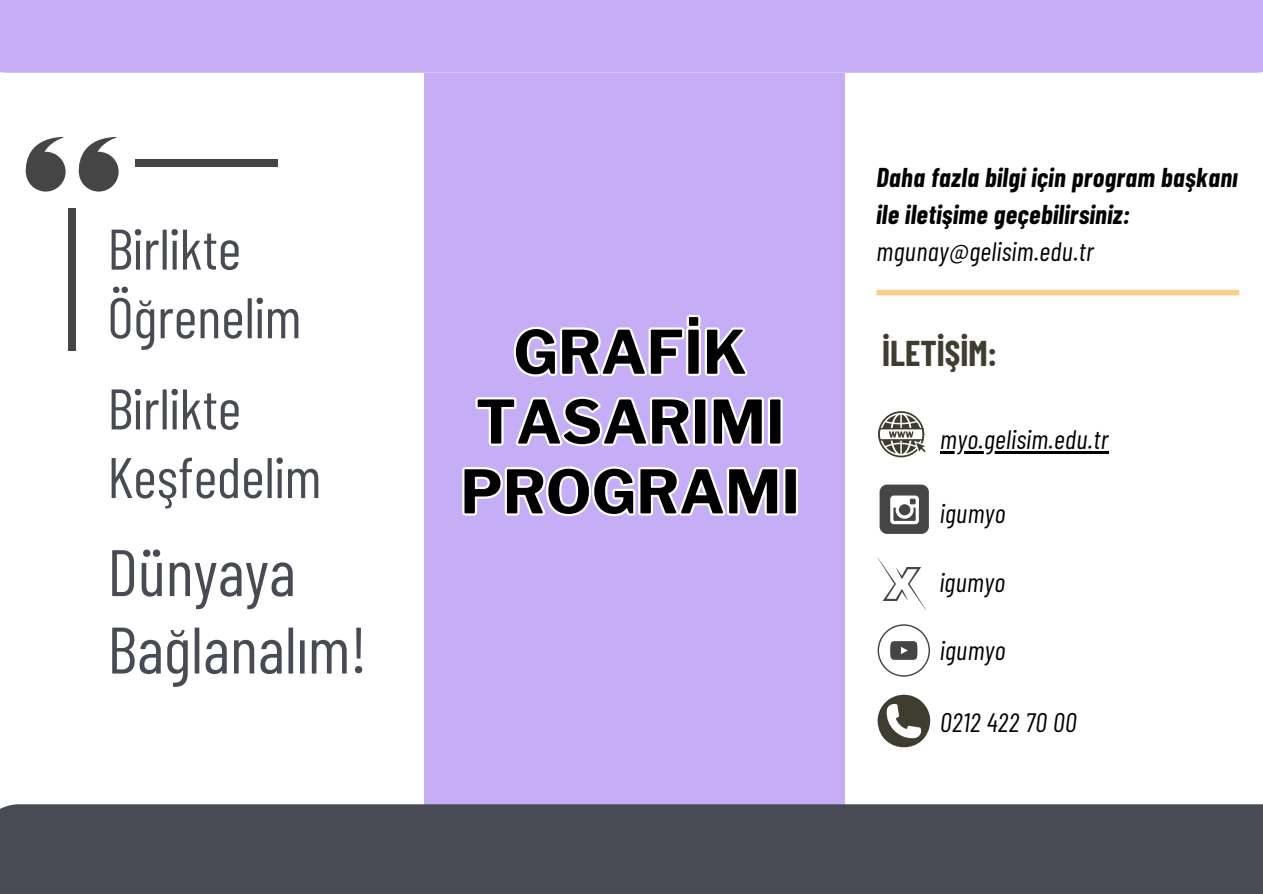
<style>
.page{position:relative;width:1263px;height:894px;background:#fff}
.page>*{position:absolute;margin:0;border:0;box-sizing:border-box;transform-origin:0 0}
.t1{font:65.55px/77.4px "Barlow Condensed";color:#484b53}
.t2{font:700 59.4px/69.8px "Libre Franklin";color:#000;text-align:center}
.t3{font:57.15px/68.6px "Barlow Condensed";color:#484b53}
.t4{font:700 34.95px "Barlow Condensed";color:#3e3d2f}
.t5{font:italic 26.55px "Barlow Condensed";letter-spacing:.02em;color:#000}
.t6{font:italic 700 26.55px/37.2px "Barlow Condensed";letter-spacing:.02em;color:#000}
</style>
<div class="page">
<div style="left:424px;top:73px;width:420px;height:743px;background:#c6aef6"></div>
<div style="left:0;top:804px;width:1263px;height:89px;background:#484b53"></div>
<div style="left:876px;top:290px;width:363px;height:5px;background:#fbcd8a"></div>
<svg style="left:878px;top:411px;width:47px;height:46px"></svg>
<div style="left:880px;top:484px;width:49px;height:49px;background:#454545;border-radius:7px"></div>
<svg style="left:890px;top:495px;width:29px;height:29px"></svg>
<svg style="left:878px;top:694px;width:52px;height:54px"></svg>
<svg style="left:513px;top:314px;width:232px;height:50px"></svg>
<svg style="left:462px;top:364px;width:336px;height:153px"></svg>
<svg style="left:25px;top:136px;width:94px;height:55px"></svg>
<div style="left:69px;top:208px;width:7px;height:142px;background:#454545"></div>
<div style="left:135px;top:160px;width:142px;height:7px;background:#454545"></div>
<div style="left:0;top:0;width:1263px;height:73px;background:#c6aef6"></div>
<svg style="left:878px;top:558px;width:48px;height:52px"></svg>
<svg style="left:878px;top:624px;width:52px;height:52px"></svg>
<hr style="left:940px;top:451px;width:169px;height:2px;background:#000">
<h3 class="t3" style="left:107px;top:212px;width:196px">Birlikte<br>Öğrenelim</h3>
<h3 class="t3" style="left:107px;top:372px;width:215px">Birlikte<br>Keşfedelim</h3>
<h1 class="t1" style="left:107px;top:531px;width:261px">Dünyaya<br>Bağlanalım!</h1>
<h2 class="t2" style="left:460px;top:317px;width:341px">GRAFİK<br>TASARIMI<br>PROGRAMI</h2>
<p class="t6" style="left:876px;top:157px;width:362px">Daha fazla bilgi için program başkanı ile iletişime geçebilirsiniz:</p>
<p class="t5" style="left:876px;top:234px;width:219px">mgunay@gelisim.edu.tr</p>
<h3 class="t4" style="left:882px;top:331px;width:117px">İLETİŞİM:</h3>
<p class="t5" style="left:940px;top:422px;width:170px">myo.gelisim.edu.tr</p>
<p class="t5" style="left:940px;top:496px;width:67px">igumyo</p>
<p class="t5" style="left:940px;top:565px;width:67px">igumyo</p>
<p class="t5" style="left:940px;top:633px;width:67px">igumyo</p>
<p class="t5" style="left:940px;top:705px;width:138px">0212 422 70 00</p>
</div>
